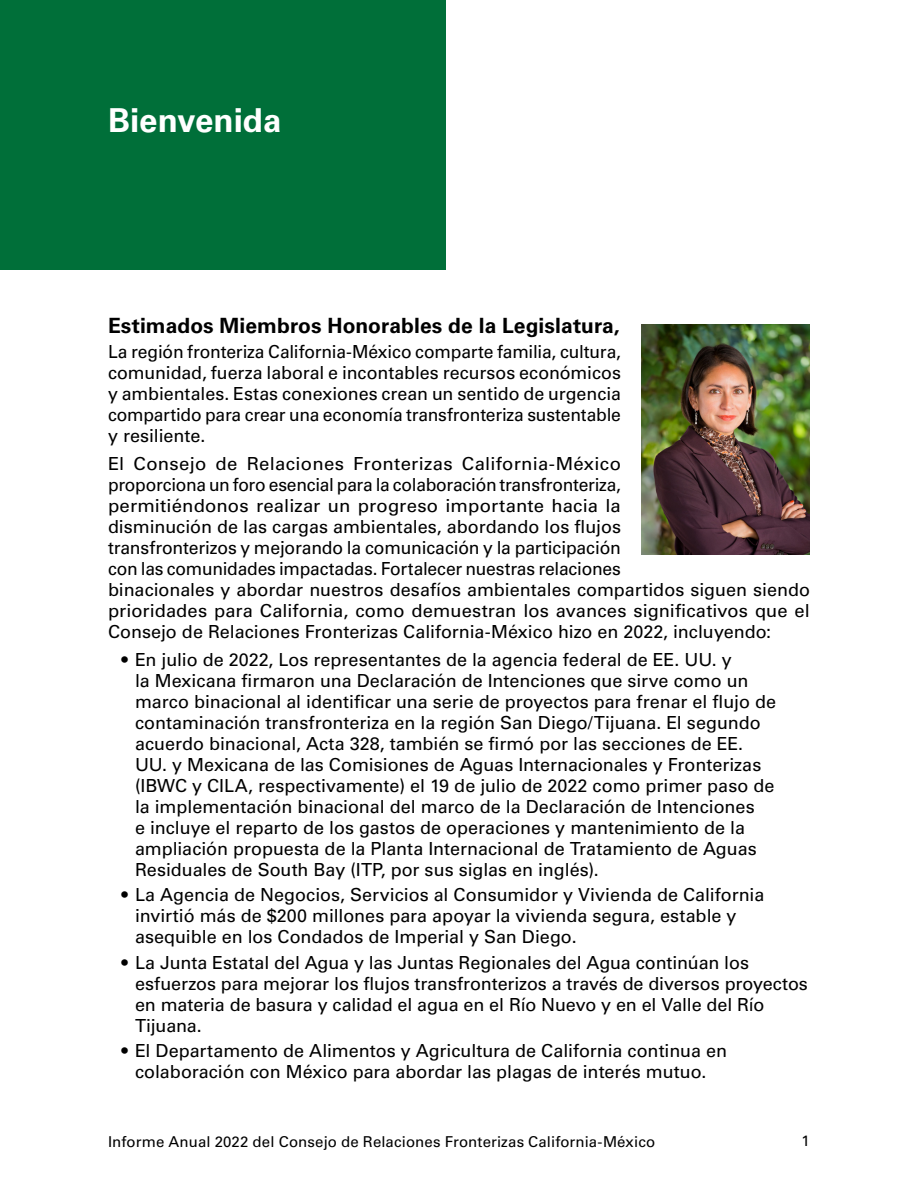
<style>
.page{position:relative;width:918px;height:1188px;background:#fff}
.page>*{position:absolute;margin:0;border:0;box-sizing:border-box;transform-origin:0 0}
.Header_1{font:700 33px "Univers LT Std";color:#fff}
.t1{font:700 21px "Univers LT Std";letter-spacing:.005em;color:#000}
.t2{font:18px/21px "Univers LT Std";letter-spacing:-.005em;color:#000}
.t3{font:15px "Univers LT Std";letter-spacing:.01em;color:#000}
</style>
<div class="page">
<div style="left:0;top:0;width:446px;height:270px;background:#006f39"></div>
<img style="left:641px;top:324px;width:169px;height:230px">
<h2 class="Header_1" style="left:108px;top:101px;width:175px">Bienvenida</h2>
<p class="t1" style="left:108px;top:313px;width:513px">Estimados Miembros Honorables de la Legislatura,</p>
<p class="t2" style="left:108px;top:341px;width:515px;text-align:justify">La región fronteriza California-México comparte familia, cultura, comunidad, fuerza laboral e incontables recursos económicos y ambientales. Estas conexiones crean un sentido de urgencia compartido para crear una economía transfronteriza sustentable y resiliente.</p>
<p class="t2" style="left:108px;top:453px;width:704px">El Consejo de Relaciones Fronterizas California-México<br>proporciona un foro esencial para la colaboración transfronteriza,<br>permitiéndonos realizar un progreso importante hacia la<br>disminución de las cargas ambientales, abordando los flujos<br>transfronterizos y mejorando la comunicación y la participación<br>con las comunidades impactadas. Fortalecer nuestras relaciones<br>binacionales y abordar nuestros desafíos ambientales compartidos siguen siendo prioridades para California, como demuestran los avances significativos que el Consejo de Relaciones Fronterizas California-México hizo en 2022, incluyendo:</p>
<p class="t2" style="left:135px;top:649px;width:643px;text-indent:-14px">• En julio de 2022, Los representantes de la agencia federal de EE. UU. y<br>la Mexicana firmaron una Declaración de Intenciones que sirve como un marco binacional al identificar una serie de proyectos para frenar el flujo de contaminación transfronteriza en la región San Diego/Tijuana. El segundo acuerdo binacional, Acta 328, también se firmó por las secciones de EE.<br>UU. y Mexicana de las Comisiones de Aguas Internacionales y Fronterizas (IBWC y CILA, respectivamente) el 19 de julio de 2022 como primer paso de la implementación binacional del marco de la Declaración de Intenciones<br>e incluye el reparto de los gastos de operaciones y mantenimiento de la ampliación propuesta de la Planta Internacional de Tratamiento de Aguas Residuales de South Bay (ITP, por sus siglas en inglés).</p>
<p class="t2" style="left:135px;top:884px;width:631px;text-indent:-14px">• La Agencia de Negocios, Servicios al Consumidor y Vivienda de California invirtió más de $200 millones para apoyar la vivienda segura, estable y asequible en los Condados de Imperial y San Diego.</p>
<p class="t2" style="left:135px;top:952px;width:674px;text-indent:-14px">• La Junta Estatal del Agua y las Juntas Regionales del Agua continúan los esfuerzos para mejorar los flujos transfronterizos a través de diversos proyectos en materia de basura y calidad el agua en el Río Nuevo y en el Valle del Río Tijuana.</p>
<p class="t2" style="left:122px;top:1040px;width:607px;text-align:center">• El Departamento de Alimentos y Agricultura de California continua en colaboración con México para abordar las plagas de interés mutuo.</p>
<p class="t3" style="left:108px;top:1132px;width:549px">Informe Anual 2022 del Consejo de Relaciones Fronterizas California-México</p>
<p class="t3" style="left:802px;top:1132px;width:10px">1</p>
</div>
